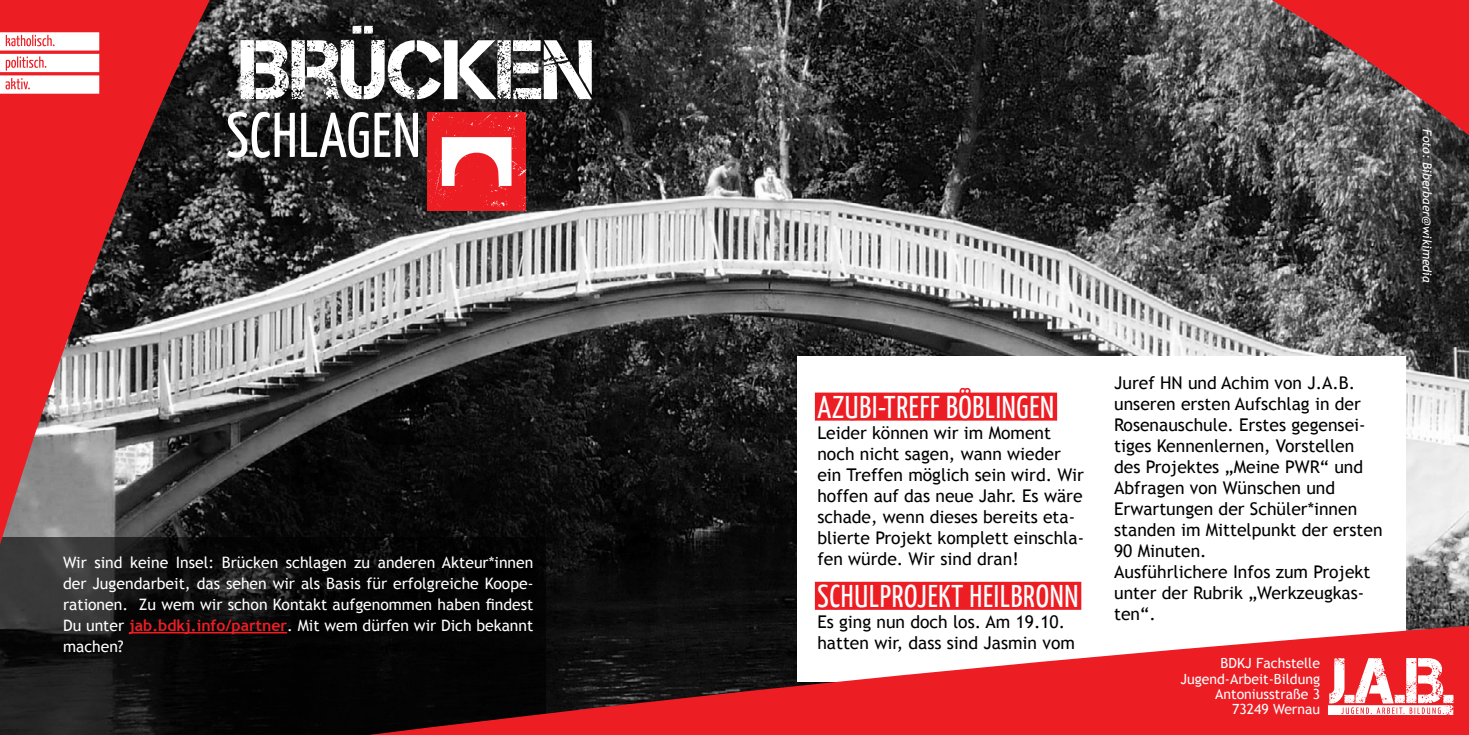
<style>
.page{position:relative;width:1469px;height:735px;background:#fff}
.page>*{position:absolute;margin:0;border:0;box-sizing:border-box;transform-origin:0 0}
.t1{font:84px "Captureit";color:#fff}
.t2{font:63px "BDKJ";color:#fff}
.t3{font:31.5px "BDKJ";letter-spacing:.01em;color:#fff}
.Text_weiß{font:17.5px/21px "Trebuchet MS";color:#000}
.t4{font:15.75px/21px "Trebuchet MS";color:#fff;text-align:justify}
.t5{font:14px/15.4px "Trebuchet MS";color:#fff;text-align:right}
.t6{font:italic 12.25px "Trebuchet MS";color:#fff}
.s1{font-weight:700;color:#ed1d24}
</style>
<div class="page">
<img style="left:210px;top:0;width:1258px;height:625px">
<svg style="left:427px;top:113px;width:99px;height:98px"></svg>
<svg style="left:0;top:536px;width:546px;height:198px;background:#111"></svg>
<hr style="left:129px;top:631px;width:158px;height:2px;background:#ed1d24">
<div style="left:797px;top:356px;width:608px;height:325px;background:#fff"></div>
<svg style="left:814px;top:387px;width:242px;height:34px;background:#f0444a"></svg>
<svg style="left:814px;top:581px;width:266px;height:29px;background:#ed252b"></svg>
<svg style="left:1272px;top:0;width:196px;height:139px;background:#9f3f43"></svg>
<svg style="left:0;top:0;width:210px;height:544px;background:#9e4447"></svg>
<svg style="left:349px;top:625px;width:1119px;height:109px;fill:#ed1d24"></svg>
<svg style="left:0;top:32px;width:99px;height:62px"></svg>
<svg style="left:1327px;top:657px;width:126px;height:57px"></svg>
<p class="t1" style="left:240px;top:23px;width:356px">BRÜCKEN</p>
<p class="t2" style="left:226px;top:95px;width:197px">SCHLAGEN</p>
<p class="t4" style="left:63px;top:551px;width:472px">Wir sind keine Insel: Brücken schlagen zu anderen Akteur*innen der Jugendarbeit, das sehen wir als Basis für erfolgreiche Koope&shy;rationen. Zu wem wir schon Kontakt aufgenommen haben findest Du unter <span class="s1">jab.bdkj.info/partner</span>. Mit wem dürfen wir Dich bekannt machen?</p>
<h3 class="t3" style="left:817px;top:387px;width:239px">AZUBI-TREFF BÖBLINGEN</h3>
<p class="Text_weiß" style="left:817px;top:422px;width:268px">Leider können wir im Moment noch nicht sagen, wann wieder ein Treffen möglich sein wird. Wir hoffen auf das neue Jahr. Es wäre schade, wenn dieses bereits eta&shy;blierte Projekt komplett einschla&shy;fen würde. Wir sind dran!</p>
<h3 class="t3" style="left:817px;top:576px;width:263px">SCHULPROJEKT HEILBRONN</h3>
<p class="Text_weiß" style="left:817px;top:611px;width:259px">Es ging nun doch los. Am 19.10. hatten wir, dass sind Jasmin vom</p>
<p class="Text_weiß" style="left:1114px;top:372px;width:270px">Juref HN und Achim von J.A.B. unseren ersten Aufschlag in der<br>Rosenauschule. Erstes gegensei&shy;tiges Kennenlernen, Vorstellen des Projektes „Meine PWR“ und<br>Abfragen von Wünschen und<br>Erwartungen der Schüler*innen standen im Mittelpunkt der ersten<br>90 Minuten.</p>
<p class="Text_weiß" style="left:1114px;top:561px;width:258px">Ausführlichere Infos zum Projekt unter der Rubrik „Werkzeugkas&shy;ten“.</p>
<p class="t5" style="left:1180px;top:655px;width:141px">BDKJ Fachstelle<br>Jugend-Arbeit-Bildung<br>Antoniusstraße 3<br>73249 Wernau</p>
<p class="t6" style="left:1434px;top:129px;width:155px;rotate:90deg">Foto: Biberbaer@wikimedia</p>
</div>
